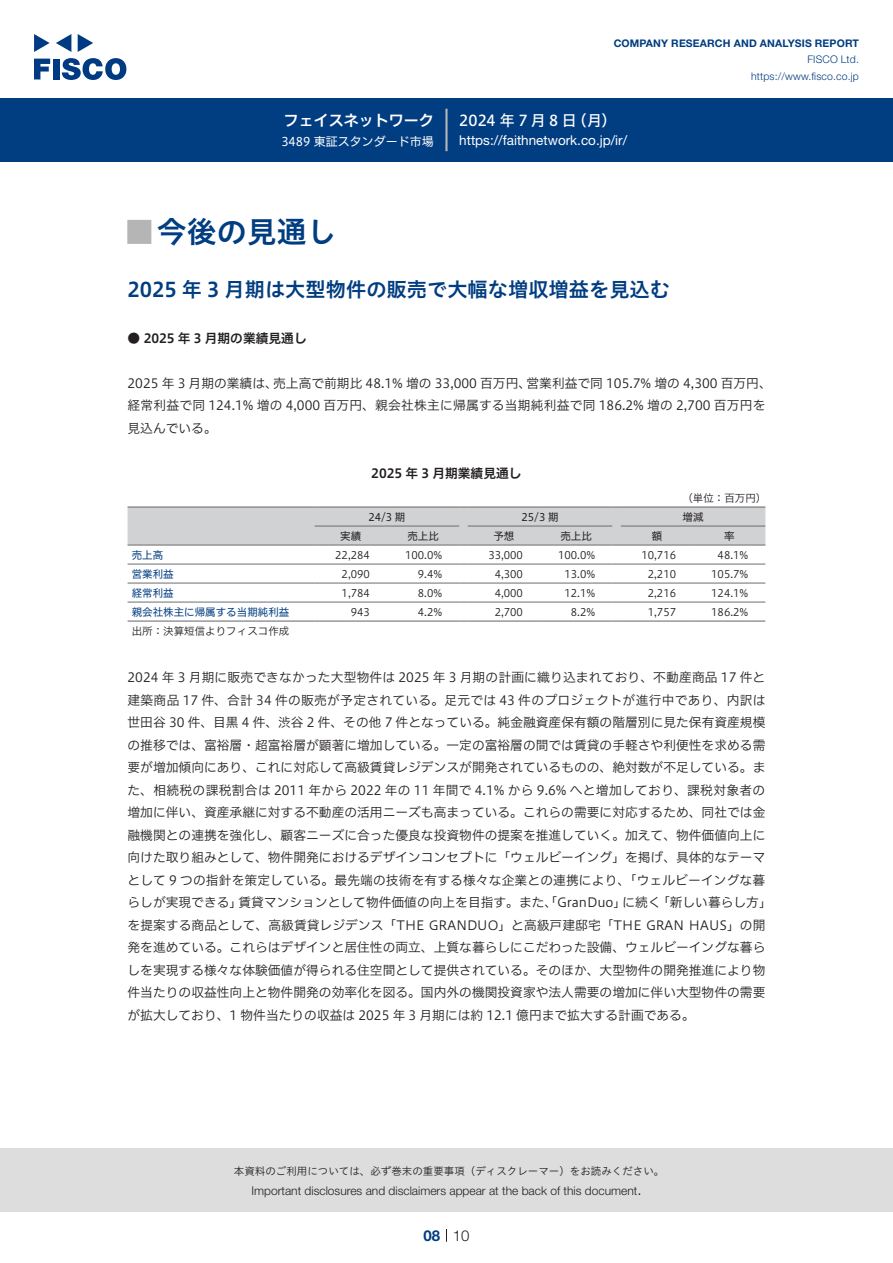
<style>
.page{position:relative;width:893px;height:1263px;background:#fff}
.page>*{position:absolute;margin:0;border:0;box-sizing:border-box;transform-origin:0 0}
.t1{font:30px "Hiragino UD Sans Std N W6";color:#003d81}
.t2{font:24px "Hiragino UD Sans Std N W6";color:#b5b5b6}
.中タイトル{font:20.25px "Hiragino UD Sans Std W6";color:#003d81}
.t3{font:15px "Hiragino UD Sans F Std N W5";letter-spacing:.215em;color:#fff}
.t4{font:15px "Hiragino UD Sans F Std N W6";color:#fff}
.t5{font:300 15px "Helvetica Neue LT Std";color:#231f20}
.t6{font:700 15px "Helvetica Neue LT Std";color:#003d81}
.t7{font:13.5px "Helvetica Neue LT Std";color:#fff}
.本文{font:12.75px/22.5px "Hiragino UD Sans F Std N W3";color:#231f20}
.本文-2{font:12.75px "Hiragino UD Sans F Std N W3";letter-spacing:.025em;color:#231f20}
.本文-3{font:12.75px/22.5px "Hiragino UD Sans F Std N W3";letter-spacing:.02em;color:#231f20}
.小タイトル{font:12.75px "Hiragino UD Sans F Std N W6";color:#231f20}
.チャートタイトル{font:12.75px "Hiragino UD Sans F Std N W6";color:#231f20}
.t8{font:300 12px "Helvetica Neue LT Std";color:#231f20}
.t9{font:12px "Hiragino UD Sans F Std N W4";color:#fff}
.表数字{font:10.5px "Hiragino UD Sans F Std N W3";color:#231f20}
.t10{font:10.5px "Hiragino UD Sans Std W3";color:#231f20}
.t11{font:700 10.5px "Helvetica Neue LT Std";letter-spacing:.015em;color:#003d81}
.t12{font:300 10.5px/16.5px "Helvetica Neue LT Std";letter-spacing:.015em;color:#003d81;text-align:right}
.表左{font:10.5px "Hiragino UD Sans F Std N W4";color:#003d81}
.表上{font:10.5px "Hiragino UD Sans F Std N W4";color:#231f20}
.表組み基本スタイル{font:10.5px "Hiragino UD Sans F Std N W3";color:#231f20}
.表単位{font:10.5px "Hiragino UD Sans F Std N W3";color:#231f20}
</style>
<div class="page">
<div style="left:0;top:1148px;width:893px;height:64px;background:#ddd"></div>
<svg style="left:34px;top:59px;width:16px;height:20px"></svg>
<div style="left:53px;top:59px;width:6px;height:20px;background:#003a83"></div>
<svg style="left:62px;top:58px;width:64px;height:22px"></svg>
<svg style="left:34px;top:34px;width:16px;height:18px"></svg>
<svg style="left:78px;top:34px;width:15px;height:18px"></svg>
<svg style="left:56px;top:34px;width:15px;height:18px"></svg>
<div style="left:0;top:98px;width:893px;height:64px;background:#003d81"></div>
<hr style="left:445px;top:109px;width:3px;height:42px;background:#b5b5b6">
<svg style="left:446px;top:1229px;width:1px;height:13px"></svg>
<hr style="left:128px;top:564px;width:187px;height:1px;background:#6c6d70">
<hr style="left:315px;top:564px;width:72px;height:1px;background:#6c6d70">
<hr style="left:387px;top:564px;width:72px;height:1px;background:#6c6d70">
<hr style="left:468px;top:564px;width:72px;height:1px;background:#6c6d70">
<hr style="left:540px;top:564px;width:72px;height:1px;background:#6c6d70">
<hr style="left:621px;top:564px;width:72px;height:1px;background:#6c6d70">
<hr style="left:693px;top:564px;width:72px;height:1px;background:#6c6d70">
<hr style="left:128px;top:583px;width:187px;height:1px;background:#6c6d70">
<hr style="left:315px;top:583px;width:72px;height:1px;background:#6c6d70">
<hr style="left:387px;top:583px;width:72px;height:1px;background:#6c6d70">
<hr style="left:468px;top:583px;width:72px;height:1px;background:#6c6d70">
<hr style="left:540px;top:583px;width:72px;height:1px;background:#6c6d70">
<hr style="left:621px;top:583px;width:72px;height:1px;background:#6c6d70">
<hr style="left:693px;top:583px;width:72px;height:1px;background:#6c6d70">
<hr style="left:128px;top:602px;width:187px;height:1px;background:#6c6d70">
<hr style="left:315px;top:602px;width:72px;height:1px;background:#6c6d70">
<hr style="left:387px;top:602px;width:72px;height:1px;background:#6c6d70">
<hr style="left:468px;top:602px;width:72px;height:1px;background:#6c6d70">
<hr style="left:540px;top:602px;width:72px;height:1px;background:#6c6d70">
<hr style="left:621px;top:602px;width:72px;height:1px;background:#6c6d70">
<hr style="left:693px;top:602px;width:72px;height:1px;background:#6c6d70">
<svg style="left:128px;top:506px;width:637px;height:40px;background:#cbccce"></svg>
<hr style="left:621px;top:506px;width:72px;height:2px;background:#6c6d70">
<hr style="left:693px;top:506px;width:72px;height:2px;background:#6c6d70">
<hr style="left:128px;top:620px;width:187px;height:2px;background:#6c6d70">
<hr style="left:315px;top:620px;width:72px;height:2px;background:#6c6d70">
<hr style="left:387px;top:620px;width:72px;height:2px;background:#6c6d70">
<svg style="left:459px;top:620px;width:9px;height:2px"></svg>
<hr style="left:468px;top:620px;width:72px;height:2px;background:#6c6d70">
<hr style="left:540px;top:620px;width:72px;height:2px;background:#6c6d70">
<svg style="left:612px;top:620px;width:9px;height:2px"></svg>
<hr style="left:621px;top:620px;width:72px;height:2px;background:#6c6d70">
<hr style="left:693px;top:620px;width:72px;height:2px;background:#6c6d70">
<p class="t4" style="left:284px;top:109px;width:152px">フェイスネットワーク</p>
<p class="t9" style="left:281px;top:132px;width:154px">3489 東証スタンダード市場</p>
<p class="t11" style="left:614px;top:37px;width:247px">COMPANY RESEARCH AND ANALYSIS REPORT</p>
<p class="t12" style="left:751px;top:51px;width:109px">FISCO Ltd. https://www.fisco.co j p.</p>
<p class="t3" style="left:459px;top:109px;width:119px">2024年7月8日</p>
<p class="t3" style="left:572px;top:109px;width:46px">（月(</p>
<p class="t7" style="left:459px;top:132px;width:169px">https://faithnetwork. c o j p. /i r/</p>
<p class="t1" style="left:157px;top:209px;width:181px">今後の見通し</p>
<p class="t2" style="left:128px;top:213px;width:25px">█</p>
<p class="中タイトル" style="left:128px;top:274px;width:544px">2025 年 3 月期は大型物件の販売で大幅な増収増益を見込む</p>
<p class="小タイトル" style="left:128px;top:328px;width:181px">● 2025 年 3 月期の業績見通し</p>
<p class="本文" style="left:526px;top:371px;width:247px">営業利益で同 105.7% 増の 4,300 百万円、</p>
<p class="本文" style="left:273px;top:371px;width:260px">売上高で前期比 48.1% 増の 33,000 百万円、</p>
<p class="本文-3" style="left:128px;top:371px;width:639px">2025 年 3 月期の業績は、<br>経常利益で同 124.1% 増の 4,000 百万円、親会社株主に帰属する当期純利益で同 186.2% 増の 2,700 百万円を見込んでいる。</p>
<p class="チャートタイトル" style="left:371px;top:463px;width:152px">2025 年 3 月期業績見通し</p>
<p class="表単位" style="left:682px;top:490px;width:85px">（単位：百万円(</p>
<p class="表上" style="left:683px;top:509px;width:22px">増減</p>
<p class="表上" style="left:368px;top:509px;width:39px">24/3 期</p>
<p class="表上" style="left:521px;top:509px;width:39px">25/3 期</p>
<p class="表上" style="left:340px;top:528px;width:22px">実績</p>
<p class="表上" style="left:407px;top:528px;width:33px">売上比</p>
<p class="表上" style="left:493px;top:528px;width:22px">予想</p>
<p class="表上" style="left:560px;top:528px;width:33px">売上比</p>
<p class="表上" style="left:652px;top:528px;width:12px">額</p>
<p class="表上" style="left:724px;top:528px;width:12px">率</p>
<p class="表左" style="left:132px;top:547px;width:33px">売上高</p>
<p class="表数字" style="left:335px;top:547px;width:36px">22,284</p>
<p class="表数字" style="left:405px;top:547px;width:39px">100.0%</p>
<p class="表数字" style="left:488px;top:547px;width:36px">33,000</p>
<p class="表数字" style="left:558px;top:547px;width:39px">100.0%</p>
<p class="表数字" style="left:641px;top:547px;width:36px">10,716</p>
<p class="表数字" style="left:718px;top:547px;width:32px">48.1%</p>
<p class="表左" style="left:132px;top:566px;width:43px">営業利益</p>
<p class="表数字" style="left:342px;top:566px;width:30px">2,090</p>
<p class="表数字" style="left:418px;top:566px;width:26px">9.4%</p>
<p class="表数字" style="left:495px;top:566px;width:30px">4,300</p>
<p class="表数字" style="left:564px;top:566px;width:32px">13.0%</p>
<p class="表数字" style="left:648px;top:566px;width:30px">2,210</p>
<p class="表数字" style="left:711px;top:566px;width:39px">105.7%</p>
<p class="表左" style="left:132px;top:585px;width:43px">経常利益</p>
<p class="表数字" style="left:342px;top:585px;width:30px">1,784</p>
<p class="表数字" style="left:418px;top:585px;width:26px">8.0%</p>
<p class="表数字" style="left:495px;top:585px;width:30px">4,000</p>
<p class="表数字" style="left:564px;top:585px;width:32px">12.1%</p>
<p class="表数字" style="left:648px;top:585px;width:30px">2,216</p>
<p class="表数字" style="left:711px;top:585px;width:39px">124.1%</p>
<p class="表左" style="left:132px;top:604px;width:159px">親会社株主に帰属する当期純利益</p>
<p class="表組み基本スタイル" style="left:132px;top:623px;width:159px">出所：決算短信よりフィスコ作成</p>
<p class="本文" style="left:128px;top:665px;width:639px">2024 年 3 月期に販売できなかった大型物件は 2025 年 3 月期の計画に織り込まれており、不動産商品 17 件と</p>
<p class="本文-2" style="left:128px;top:690px;width:639px">建築商品 17 件、合計 34 件の販売が予定されている。足元では 43 件のプロジェクトが進行中であり、内訳は</p>
<p class="本文" style="left:128px;top:710px;width:639px">世田谷 30 件、目黒 4 件、渋谷 2 件、その他 7 件となっている。純金融資産保有額の階層別に見た保有資産規模</p>
<p class="本文" style="left:128px;top:733px;width:639px">の推移では、富裕層・超富裕層が顕著に増加している。一定の富裕層の間では賃貸の手軽さや利便性を求める需</p>
<p class="本文" style="left:128px;top:755px;width:639px">要が増加傾向にあり、これに対応して高級賃貸レジデンスが開発されているものの、絶対数が不足している。ま</p>
<p class="本文-2" style="left:128px;top:780px;width:639px">た、相続税の課税割合は 2011 年から 2022 年の 11 年間で 4.1% から 9.6% へと増加しており、課税対象者の</p>
<p class="本文" style="left:128px;top:800px;width:639px">増加に伴い、資産承継に対する不動産の活用ニーズも高まっている。これらの需要に対応するため、同社では金</p>
<p class="本文" style="left:128px;top:823px;width:639px">融機関との連携を強化し、顧客ニーズに合った優良な投資物件の提案を推進していく。加えて、物件価値向上に</p>
<p class="本文" style="left:128px;top:845px;width:639px">向けた取り組みとして、物件開発におけるデザインコンセプトに「ウェルビーイング」を掲げ、具体的なテーマ</p>
<p class="本文" style="left:128px;top:868px;width:639px">として 9 つの指針を策定している。最先端の技術を有する様々な企業との連携により、「ウェルビーイングな暮</p>
<p class="本文" style="left:657px;top:890px;width:116px">「新しい暮らし方「</p>
<p class="表数字" style="left:711px;top:604px;width:39px">186.2%</p>
<p class="表数字" style="left:351px;top:604px;width:21px">943</p>
<p class="表数字" style="left:418px;top:604px;width:26px">4.2%</p>
<p class="表数字" style="left:495px;top:604px;width:30px">2,700</p>
<p class="表数字" style="left:571px;top:604px;width:26px">8.2%</p>
<p class="表数字" style="left:648px;top:604px;width:30px">1,757</p>
<p class="本文" style="left:128px;top:890px;width:639px">らしが実現できる」<br>を提案する商品として、高級賃貸レジデンス「THE GRANDUO」と高級戸建邸宅「THE GRAN HAUS」の開発を進めている。これらはデザインと居住性の両立、上質な暮らしにこだわった設備、ウェルビーイングな暮らしを実現する様々な体験価値が得られる住空間として提供されている。そのほか、大型物件の開発推進により物件当たりの収益性向上と物件開発の効率化を図る。国内外の機関投資家や法人需要の増加に伴い大型物件の需要が拡大しており、1 物件当たりの収益は 2025 年 3 月期には約 12.1 億円まで拡大する計画である。</p>
<p class="本文" style="left:239px;top:890px;width:389px">賃貸マンションとして物件価値の向上を目指す。また、「GranDuo」</p>
<p class="本文" style="left:623px;top:890px;width:40px">に続く</p>
<p class="t10" style="left:234px;top:1163px;width:432px">本資料のご利用については、必ず巻末の重要事項（ディスクレーマー）をお読みください。</p>
<p class="t5" style="left:637px;top:1180px;width:6px">.</p>
<p class="t8" style="left:251px;top:1183px;width:387px">Important disclosures and disclaimers appear at the back of this document</p>
<p class="t6" style="left:423px;top:1226px;width:18px">08</p>
<p class="t5" style="left:453px;top:1226px;width:18px">10</p>
</div>
